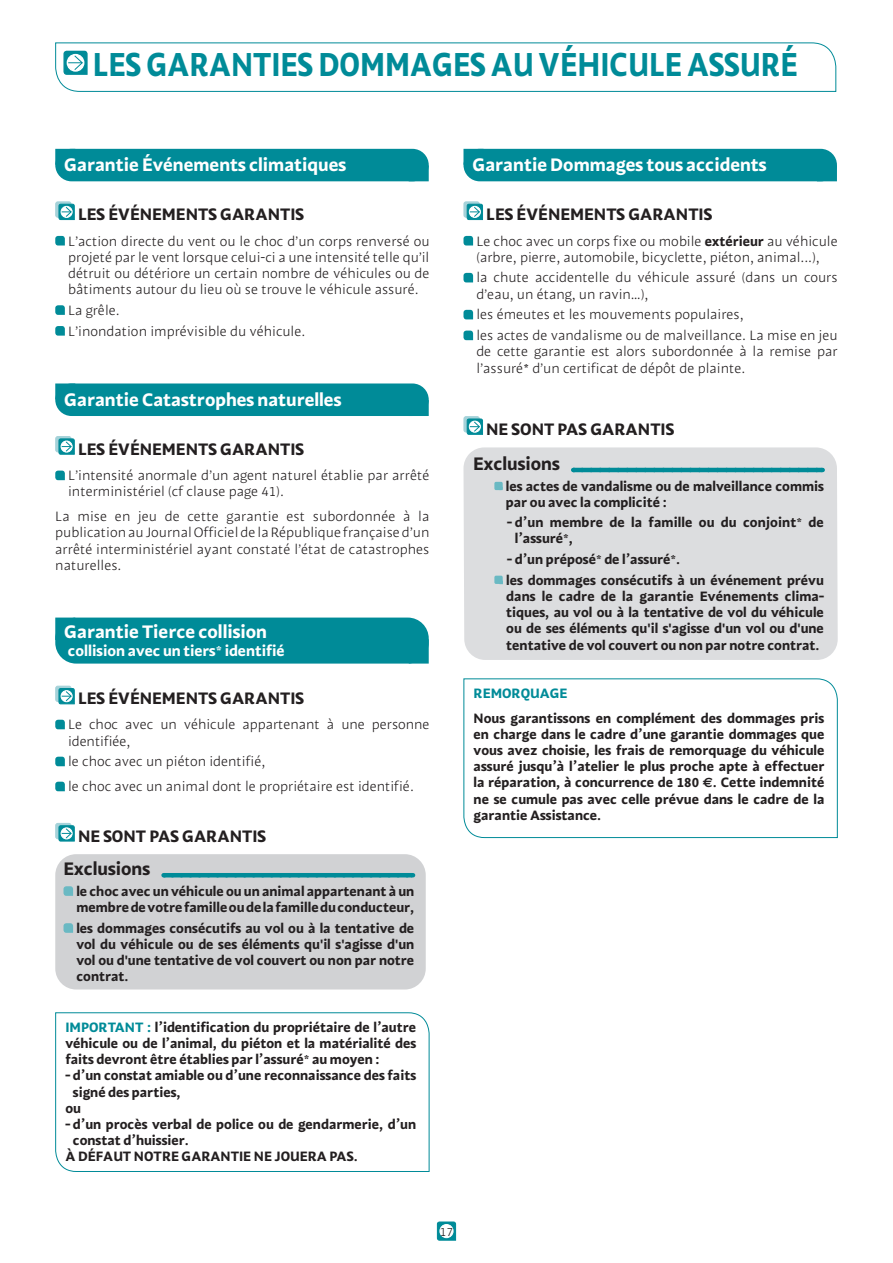
<style>
.page{position:relative;width:893px;height:1263px;background:#fff}
.page>*{position:absolute;margin:0;border:0;box-sizing:border-box;transform-origin:0 0}
.t1{font:33px "MAAF Bold";color:#008b98;scale:.89 1}
.t2{font:18px "MAAF Bold";color:#fff}
.t3{font:18px "MAAF Bold";color:#231f20}
.t4{font:16.5px "MAAF Bold";color:#231f20}
.t5{font:15px "MAAF Bold";color:#fff}
.t6{font:13.5px/16.2px "MAAF Bold";color:#231f20}
.t7{font:13.5px/16.2px "MAAF Light";color:#231f20}
.t8{font:13.5px "MAAF Bold";color:#008b98}
.t9{font:12px "MAAF Light";color:#231f20}
.s1{color:#008b98}
.s2{font-family:"MAAF Bold"}
.s3{font-family:"Euro Sans";font-weight:700}
</style>
<div class="page">
<svg style="left:436px;top:1221px;width:21px;height:20px"></svg>
<div style="left:440px;top:1224px;width:13px;height:14px;background:#fff;border-radius:50%"></div>
<div style="left:439px;top:1224px;width:15px;height:14px;border:1px solid #fff;border-radius:50%"></div>
<svg style="left:55px;top:42px;width:782px;height:50px"></svg>
<div style="left:55px;top:149px;width:374px;height:32px;background:#008b98;border-radius:16px"></div>
<div style="left:55px;top:149px;width:20px;height:16px;background:#008b98"></div>
<div style="left:409px;top:165px;width:20px;height:16px;background:#008b98"></div>
<div style="left:56px;top:202px;width:15px;height:15px;background:#a5d2d9;border-radius:2px"></div>
<div style="left:55px;top:201px;width:17px;height:17px;border:1px solid #a5d2d9;border-radius:2px"></div>
<svg style="left:58px;top:203px;width:17px;height:17px"></svg>
<svg style="left:55px;top:236px;width:10px;height:9px"></svg>
<svg style="left:55px;top:305px;width:10px;height:10px"></svg>
<svg style="left:55px;top:326px;width:10px;height:10px"></svg>
<div style="left:55px;top:383px;width:374px;height:33px;background:#008b98;border-radius:16px"></div>
<div style="left:55px;top:383px;width:20px;height:16px;background:#008b98"></div>
<div style="left:409px;top:400px;width:20px;height:16px;background:#008b98"></div>
<div style="left:56px;top:436px;width:15px;height:16px;background:#a5d2d9;border-radius:2px"></div>
<div style="left:55px;top:436px;width:17px;height:16px;border:1px solid #a5d2d9;border-radius:2px"></div>
<svg style="left:58px;top:438px;width:17px;height:17px"></svg>
<svg style="left:55px;top:471px;width:10px;height:9px"></svg>
<div style="left:55px;top:617px;width:374px;height:47px;background:#008b98;border-radius:21px"></div>
<div style="left:55px;top:617px;width:20px;height:23px;background:#008b98"></div>
<div style="left:409px;top:639px;width:20px;height:25px;background:#008b98"></div>
<div style="left:56px;top:686px;width:15px;height:15px;background:#a5d2d9;border-radius:2px"></div>
<div style="left:55px;top:686px;width:17px;height:16px;border:1px solid #a5d2d9;border-radius:2px"></div>
<svg style="left:58px;top:688px;width:17px;height:17px"></svg>
<svg style="left:55px;top:720px;width:10px;height:9px"></svg>
<svg style="left:55px;top:757px;width:10px;height:9px"></svg>
<svg style="left:55px;top:782px;width:10px;height:9px"></svg>
<div style="left:56px;top:823px;width:15px;height:16px;background:#a5d2d9;border-radius:2px"></div>
<div style="left:55px;top:823px;width:17px;height:16px;border:1px solid #a5d2d9;border-radius:2px"></div>
<svg style="left:58px;top:825px;width:17px;height:17px"></svg>
<div style="left:55px;top:854px;width:371px;height:135px;background:#d1d2d4;border-radius:21px"></div>
<hr style="left:164px;top:873px;width:248px;height:4px;background:#008b98">
<svg style="left:64px;top:886px;width:9px;height:10px"></svg>
<svg style="left:64px;top:923px;width:9px;height:10px"></svg>
<svg style="left:55px;top:1012px;width:375px;height:160px"></svg>
<div style="left:463px;top:149px;width:374px;height:32px;background:#008b98;border-radius:16px"></div>
<div style="left:463px;top:149px;width:21px;height:16px;background:#008b98"></div>
<div style="left:817px;top:165px;width:20px;height:16px;background:#008b98"></div>
<div style="left:464px;top:202px;width:15px;height:15px;background:#a5d2d9;border-radius:2px"></div>
<div style="left:463px;top:201px;width:17px;height:17px;border:1px solid #a5d2d9;border-radius:2px"></div>
<svg style="left:466px;top:203px;width:17px;height:17px"></svg>
<svg style="left:463px;top:236px;width:10px;height:9px"></svg>
<svg style="left:463px;top:273px;width:10px;height:9px"></svg>
<svg style="left:463px;top:310px;width:10px;height:9px"></svg>
<svg style="left:463px;top:331px;width:10px;height:9px"></svg>
<div style="left:464px;top:417px;width:15px;height:15px;background:#a5d2d9;border-radius:2px"></div>
<div style="left:463px;top:416px;width:17px;height:16px;border:1px solid #a5d2d9;border-radius:2px"></div>
<svg style="left:466px;top:418px;width:17px;height:17px"></svg>
<div style="left:463px;top:447px;width:375px;height:213px;background:#dcdddf"></div>
<hr style="left:573px;top:468px;width:249px;height:4px;background:#008b98">
<div style="left:494px;top:482px;width:9px;height:8px;background:#6ab9c3;border-radius:2px"></div>
<div style="left:494px;top:576px;width:9px;height:8px;background:#6ab9c3;border-radius:2px"></div>
<svg style="left:463px;top:678px;width:375px;height:160px"></svg>
<h1 class="t1" style="left:93px;top:51px;width:794px">LES GARANTIES DOMMAGES AU VÉHICULE ASSURÉ</h1>
<h2 class="t2" style="left:64px;top:158px;width:284px">Garantie Événements climatiques</h2>
<p class="t4" style="left:78px;top:208px;width:228px">LES ÉVÉNEMENTS GARANTIS</p>
<p class="t7" style="left:68px;top:234px;width:363px;text-align:justify">L’action directe du vent ou le choc d’un corps renversé ou projeté par le vent lorsque celui-ci a une intensité telle qu’il détruit ou détériore un certain nombre de véhicules ou de bâtiments autour du lieu où se trouve le véhicule assuré.</p>
<p class="t7" style="left:68px;top:301px;width:239px;line-height:20.7px">La grêle.<br>L’inondation imprévisible du véhicule.</p>
<h2 class="t2" style="left:64px;top:392px;width:279px">Garantie Catastrophes naturelles</h2>
<p class="t4" style="left:78px;top:442px;width:228px">LES ÉVÉNEMENTS GARANTIS</p>
<p class="t7" style="left:68px;top:469px;width:363px">L’intensité anormale d’un agent naturel établie par arrêté interministériel (cf clause page 41).</p>
<p class="t7" style="left:55px;top:510px;width:376px;text-align:justify">La mise en jeu de cette garantie est subordonnée à la publication au Journal Officiel de la République française d’un arrêté interministériel ayant constaté l’état de catastrophes naturelles.</p>
<h2 class="t2" style="left:64px;top:624px;width:204px">Garantie Tierce collision</h2>
<p class="t5" style="left:68px;top:644px;width:218px">collision avec un tiers* identifié</p>
<p class="t4" style="left:78px;top:692px;width:228px">LES ÉVÉNEMENTS GARANTIS</p>
<p class="t7" style="left:68px;top:718px;width:363px">Le choc avec un véhicule appartenant à une personne identifiée,</p>
<p class="t7" style="left:68px;top:750px;width:347px;line-height:25px">le choc avec un piéton identifié,<br>le choc avec un animal dont le propriétaire est identifié.</p>
<p class="t4" style="left:78px;top:829px;width:190px">NE SONT PAS GARANTIS</p>
<h2 class="t3" style="left:64px;top:862px;width:88px">Exclusions</h2>
<p class="t6" style="left:76px;top:884px;width:339px">le choc avec un véhicule ou un animal appartenant à un membre de votre famille ou de la famille du conducteur,</p>
<p class="t6" style="left:76px;top:921px;width:339px;text-align:justify">les dommages consécutifs au vol ou à la tentative de vol du véhicule ou de ses éléments qu'il s'agisse d'un vol ou d'une tentative de vol couvert ou non par notre contrat.</p>
<p class="t6" style="left:65px;top:1020px;width:352px;text-align:justify"><span class="s1">IMPORTANT :</span> l’identification du propriétaire de l’autre véhicule ou de l’animal, du piéton et la matérialité des faits devront être établies par l’assuré* au moyen :</p>
<p class="t6" style="left:65px;top:1069px;width:352px">- d’un constat amiable ou d’une reconnaissance des faits</p>
<p class="t6" style="left:73px;top:1085px;width:109px">signé des parties,</p>
<p class="t6" style="left:65px;top:1101px;width:17px">ou</p>
<p class="t6" style="left:65px;top:1117px;width:352px">- d’un procès verbal de police ou de gendarmerie, d’un</p>
<p class="t6" style="left:73px;top:1133px;width:118px">constat d’huissier.</p>
<p class="t6" style="left:65px;top:1150px;width:294px">À DÉFAUT NOTRE GARANTIE NE JOUERA PAS.</p>
<h2 class="t2" style="left:472px;top:158px;width:296px">Garantie Dommages tous accidents</h2>
<p class="t4" style="left:486px;top:208px;width:228px">LES ÉVÉNEMENTS GARANTIS</p>
<p class="t7" style="left:476px;top:234px;width:363px">Le choc avec un corps fixe ou mobile <span class="s2">extérieur</span> au véhicule (arbre, pierre, automobile, bicyclette, piéton, animal...),</p>
<p class="t7" style="left:476px;top:271px;width:363px">la chute accidentelle du véhicule assuré (dans un cours d’eau, un étang, un ravin…),</p>
<p class="t7" style="left:476px;top:306px;width:363px;line-height:20.7px">les émeutes et les mouvements populaires,<br>les actes de vandalisme ou de malveillance. La mise en jeu</p>
<p class="t7" style="left:476px;top:345px;width:363px">de cette garantie est alors subordonnée à la remise par l’assuré* d’un certificat de dépôt de plainte.</p>
<p class="t4" style="left:486px;top:422px;width:190px">NE SONT PAS GARANTIS</p>
<h2 class="t3" style="left:473px;top:456px;width:88px">Exclusions</h2>
<p class="t6" style="left:506px;top:479px;width:319px">les actes de vandalisme ou de malveillance commis par ou avec la complicité :</p>
<p class="t6" style="left:515px;top:515px;width:311px;text-indent:-7px">- d’un membre de la famille ou du conjoint* de l’assuré*,</p>
<p class="t6" style="left:506px;top:550px;width:319px;line-height:20.7px">- d’un préposé* de l’assuré*.<br>les dommages consécutifs à un événement prévu</p>
<p class="t6" style="left:506px;top:589px;width:319px;text-align:justify">dans le cadre de la garantie Evénements clima&shy;tiques, au vol ou à la tentative de vol du véhicule ou de ses éléments qu'il s'agisse d'un vol ou d'une tentative de vol couvert ou non par notre contrat.</p>
<p class="t8" style="left:474px;top:688px;width:95px">REMORQUAGE</p>
<p class="t6" style="left:474px;top:711px;width:352px;text-align:justify">Nous garantissons en complément des dommages pris en charge dans le cadre d’une garantie dommages que vous avez choisie, les frais de remorquage du véhicule assuré jusqu’à l’atelier le plus proche apte à effectuer la réparation, à concurrence de 180 <span class="s3">€</span>. Cette indemnité ne se cumule pas avec celle prévue dans le cadre de la garantie Assistance.</p>
<p class="t9" style="left:440px;top:1226px;width:15px">17</p>
</div>
